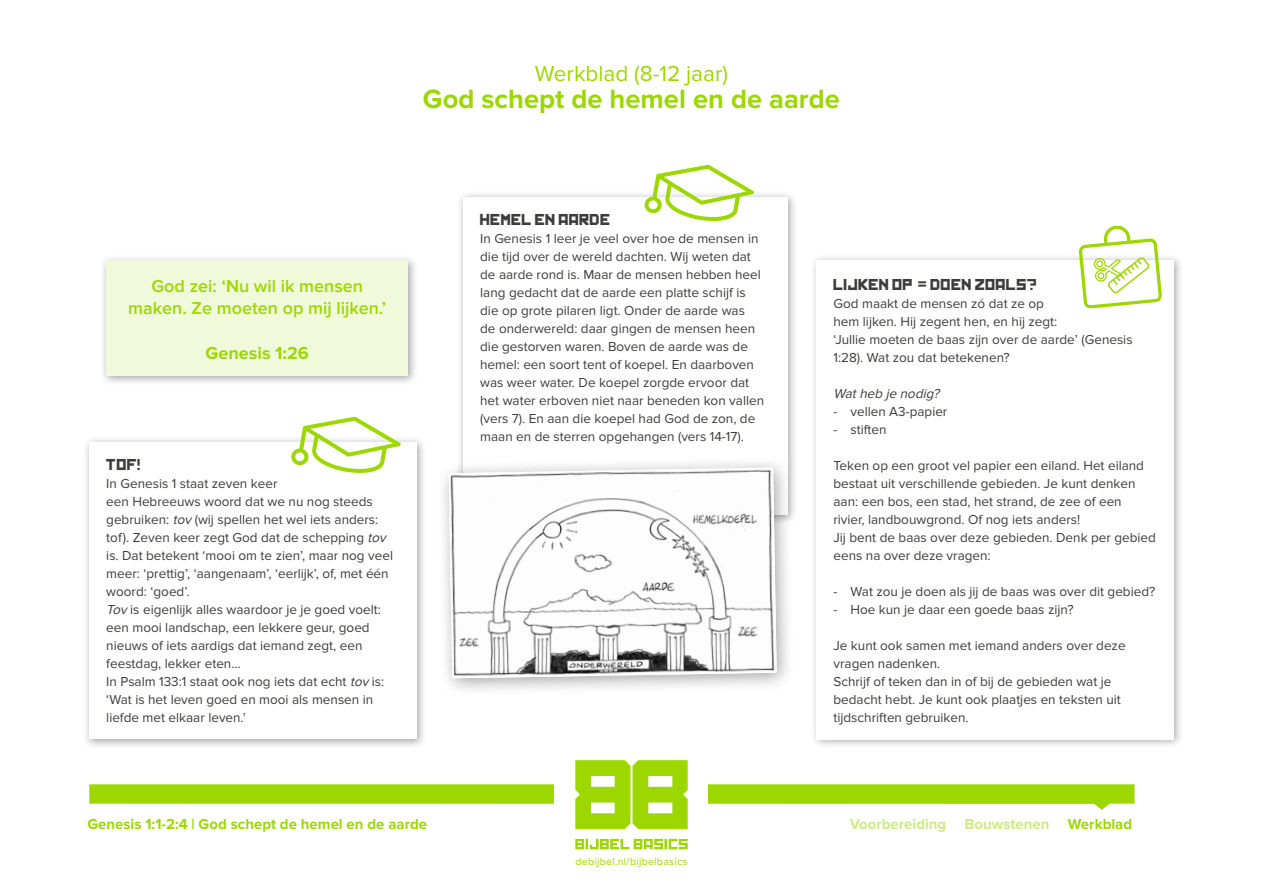
<style>
.page{position:relative;width:1263px;height:893px;background:#fff}
.page>*{position:absolute;margin:0;border:0;box-sizing:border-box;transform-origin:0 0}
.t1{font:700 27.3px "Proxima Nova";color:#9dd700}
.t2{font:22.5px "Proxima Nova";color:#9dd700}
.t3{font:600 18px/22.5px "Proxima Nova";color:#9dd700;text-align:center}
.t4{font:700 18px "Proxima Nova";color:#9dd700}
.t5{font:700 15px "Proxima Nova";color:#9dd700}
.t6{font:15px "Kremlin";color:#3c3c3b}
.t7{font:700 15px "Proxima Nova";color:#ceeb80}
.t8{font:13.5px/18px "Proxima Nova";color:#3c3c3b}
.t9{font:italic 13.5px "Proxima Nova";color:#3c3c3b}
.t10{font:10.5px "Proxima Nova";letter-spacing:.03em;color:#9dd700}
.s1{font-style:italic}
.s2{font-family:"Proxima Nova A";font-weight:900;font-size:18.15px}
.s3{color:#9dd700}
</style>
<div class="page">
<svg style="left:575px;top:839px;width:113px;height:10px"></svg>
<svg style="left:89px;top:760px;width:1045px;height:69px"></svg>
<div style="left:82px;top:435px;width:344px;height:314px;background:#000;opacity:.35"></div>
<div style="left:89px;top:442px;width:328px;height:297px;background:#fff"></div>
<svg style="left:291px;top:417px;width:110px;height:56px"></svg>
<div style="left:456px;top:190px;width:341px;height:335px;background:#000;opacity:.35"></div>
<div style="left:463px;top:197px;width:325px;height:318px;background:#fff"></div>
<svg style="left:644px;top:165px;width:110px;height:56px"></svg>
<div style="left:99px;top:254px;width:319px;height:132px;background:#000;opacity:.35"></div>
<div style="left:106px;top:260px;width:302px;height:116px;background:#f0f9d9"></div>
<div style="left:436px;top:455px;width:359px;height:242px;background:#000;opacity:.35"></div>
<img style="left:449px;top:468px;width:328px;height:210px">
<div style="left:810px;top:253px;width:373px;height:496px;background:#000;opacity:.35"></div>
<div style="left:816px;top:260px;width:358px;height:479px;background:#fff"></div>
<svg style="left:1078px;top:225px;width:84px;height:84px"></svg>
<h2 class="t2" style="left:535px;top:60px;width:195px">Werkblad (8-12 jaar)</h2>
<h1 class="t1" style="left:423px;top:83px;width:418px">God schept de hemel en de aarde</h1>
<h3 class="t3" style="left:128px;top:275px;width:260px">God zei: ‘Nu wil ik mensen maken. Ze moeten op mij lijken.’</h3>
<h3 class="t4" style="left:206px;top:343px;width:105px">Genesis 1:26</h3>
<p class="t6" style="left:106px;top:459px;width:36px">TOF!</p>
<p class="t8" style="left:106px;top:475px;width:288px">In Genesis 1 staat zeven keer<br>een Hebreeuws woord dat we nu nog steeds gebruiken: <span class="s1">tov</span> (wij spellen het wel iets anders: tof). Zeven keer zegt God dat de schepping <span class="s1">tov </span>is. Dat betekent ‘mooi om te zien’, maar nog veel meer: ‘prettig’, ‘aangenaam’, ‘eerlijk’, of, met één woord: ‘goed’.<br><span class="s1">Tov</span> is eigenlijk alles waardoor je je goed voelt: een mooi landschap, een lekkere geur, goed nieuws of iets aardigs dat iemand zegt, een feestdag, lekker eten…<br>In Psalm 133:1 staat ook nog iets dat echt <span class="s1">tov</span> is: ‘Wat is het leven goed en mooi als mensen in liefde met elkaar leven.’</p>
<p class="t6" style="left:480px;top:214px;width:132px">HEMEL EN AARDE</p>
<p class="t8" style="left:480px;top:230px;width:285px">In Genesis 1 leer je veel over hoe de mensen in die tijd over de wereld dachten. Wij weten dat de aarde rond is. Maar de mensen hebben heel lang gedacht dat de aarde een platte schijf is die op grote pilaren ligt. Onder de aarde was<br>de onderwereld: daar gingen de mensen heen die gestorven waren. Boven de aarde was de hemel: een soort tent of koepel. En daarboven was weer water. De koepel zorgde ervoor dat het water erboven niet naar beneden kon vallen (vers 7). En aan die koepel had God de zon, de maan en de sterren opgehangen (vers 14-17).</p>
<p class="t6" style="left:833px;top:279px;width:205px">LIJKEN OP <span class="s2">=</span> DOEN ZOALS?</p>
<p class="t8" style="left:833px;top:295px;width:301px">God maakt de mensen zó dat ze op<br>hem lijken. Hij zegent hen, en hij zegt:<br>‘Jullie moeten de baas zijn over de aarde’ (Genesis 1:28). Wat zou dat betekenen?</p>
<p class="t9" style="left:833px;top:386px;width:111px">Watheb je nodig?</p>
<p class="t8" style="left:833px;top:403px;width:115px">- vellen A3-papier</p>
<p class="t8" style="left:833px;top:421px;width:55px">- stiften</p>
<p class="t8" style="left:833px;top:457px;width:324px">Teken op een groot vel papier een eiland. Het eiland bestaat uit verschillende gebieden. Je kunt denken aan: een bos, een stad, het strand, de zee of een rivier, landbouwgrond. Of nog iets anders!<br>Jij bent de baas over deze gebieden. Denk per gebied eens na over deze vragen:</p>
<p class="t8" style="left:833px;top:583px;width:323px">- Wat zou je doen als jij de baas was over dit gebied?</p>
<p class="t8" style="left:833px;top:601px;width:242px">- Hoe kun je daar een goede baas zijn?</p>
<p class="t8" style="left:833px;top:637px;width:294px">Je kunt ook samen met iemand anders over deze vragen nadenken.<br>Schrijf of teken dan in of bij de gebieden wat je bedacht hebt. Je kunt ook plaatjes en teksten uit tijdschriften gebruiken.</p>
<p class="t5" style="left:87px;top:815px;width:341px">Genesis 1:1-2:4 | God schept de hemel en de aarde</p>
<p class="t10" style="left:575px;top:855px;width:113px">debijbel.nl/bijbelbasics</p>
<p class="t7" style="left:850px;top:815px;width:284px">Voorbereiding Bouwstenen <span class="s3">Werkblad</span></p>
</div>
